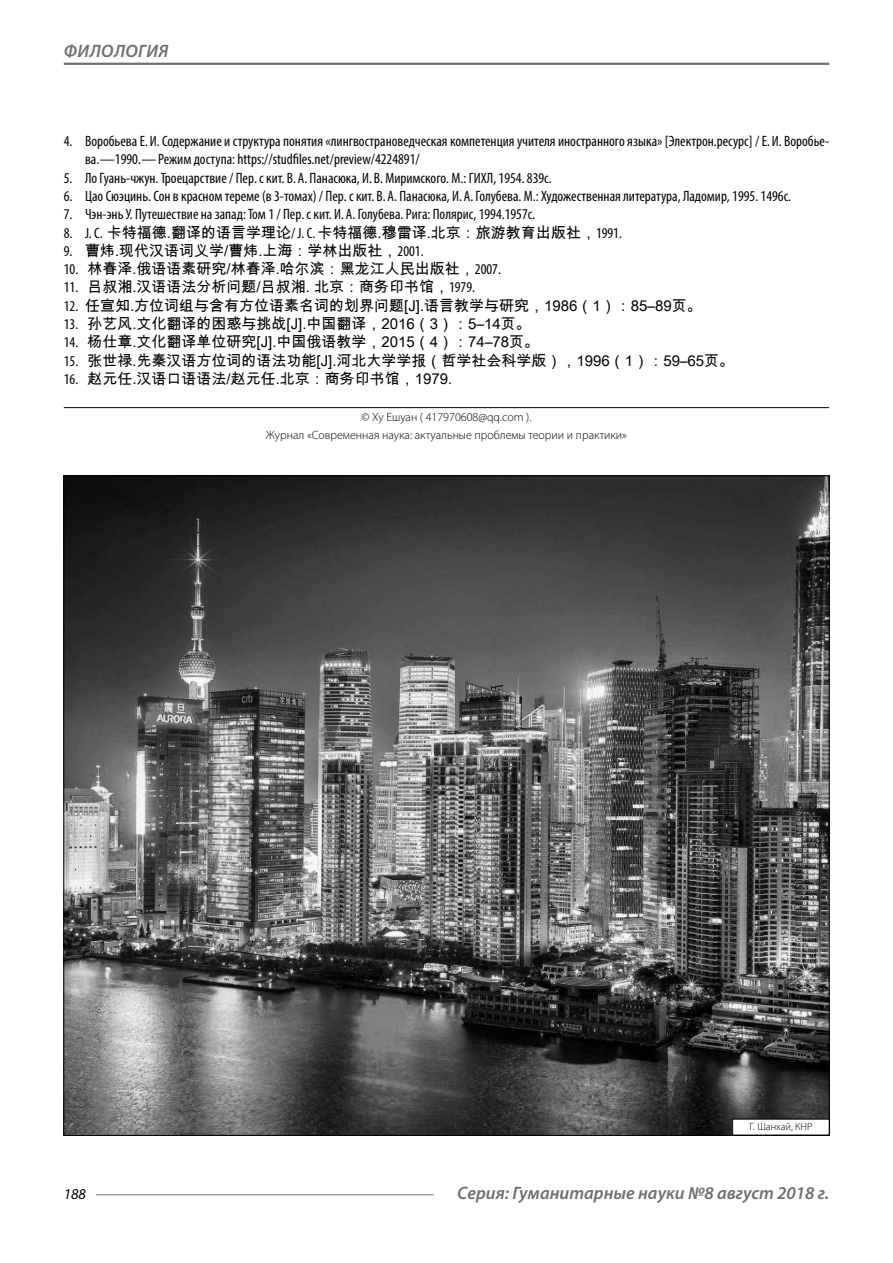
<style>
.page{position:relative;width:893px;height:1263px;background:#fff}
.page>*{position:absolute;margin:0;border:0;box-sizing:border-box;transform-origin:0 0}
.t1{font:italic 600 18px "Myriad Pro";color:#6e6e6e}
.t2{font:condensed 15px/18.3px "Myriad Pro";color:#000}
.t3{font:15px "Arial Unicode MS";color:#000}
.t4{font:italic 15px "Myriad Pro";color:#000}
.Copy{font:300 12px/18.3px "Myriad Pro";color:#000;text-align:center}
.Author-doc{font:300 10.5px "Myriad Pro";color:#000}
.s1{font-family:"Myriad Pro";font-stretch:condensed}
</style>
<div class="page">
<hr style="left:64px;top:63px;width:765px;height:2px;background:#6e6e6e">
<hr style="left:96px;top:1194px;width:338px;height:1px;background:#6e6e6e">
<hr style="left:64px;top:407px;width:765px;height:1px;background:#000">
<img style="left:65px;top:477px;width:763px;height:657px">
<div style="left:733px;top:1119px;width:96px;height:16px;background:#fff"></div>
<p class="t1" style="left:64px;top:39px;width:26px">Филология</p>
<p class="t2" style="left:85px;top:132px;width:746px;text-indent:-21px">4. Воробьева Е. И. Содержание и структура понятия «лингвострановедческая компетенция учителя иностранного языка» [Электрон.ресурс] / Е. И. Воробье&shy;ва.—1990.—Режим доступа: https://studfiles.net/preview/4224891/</p>
<p class="t2" style="left:64px;top:168px;width:489px">5. Ло Гуань-чжун. Троецарствие / Пер. с кит. В. А. Панасюка, И. В. Миримского. М.: ГИХЛ, 1954. 839с.</p>
<p class="t2" style="left:64px;top:187px;width:729px">6. Цао Сюэцинь. Сон в красном тереме (в 3-томах) / Пер. с кит. В. А. Панасюка, И. А. Голубева. М.: Художественная литература, Ладомир, 1995. 1496с.</p>
<p class="t2" style="left:64px;top:205px;width:473px">7. Чэн-энь У. Путешествие на запад: Том 1 / Пер. с кит. И. А. Голубева. Рига: Полярис, 1994.1957с.</p>
<p class="t3" style="left:64px;top:221px;width:560px"><span class="s1">8. J. C.</span> 卡特福德.翻译的语言学理论<span class="s1">/ J. C.</span> 卡特福德.穆雷译.北京：旅游教育出版社，<span class="s1">1991.</span></p>
<p class="t3" style="left:64px;top:240px;width:361px"><span class="s1">9.</span> 曹炜.现代汉语词义学/曹炜.上海：学林出版社，<span class="s1">2001.</span></p>
<p class="t3" style="left:64px;top:258px;width:439px"><span class="s1">10.</span> 林春泽.俄语语素研究/林春泽.哈尔滨：黑龙江人民出版社，<span class="s1">2007.</span></p>
<p class="t3" style="left:64px;top:276px;width:413px"><span class="s1">11.</span> 吕叔湘.汉语语法分析问题/吕叔湘. 北京：商务印书馆，<span class="s1">1979.</span></p>
<p class="t3" style="left:64px;top:295px;width:639px"><span class="s1">12.</span> 任宣知.方位词组与含有方位语素名词的划界问题[J].语言教学与研究，1986（1）：85–89页。</p>
<p class="t3" style="left:64px;top:313px;width:469px"><span class="s1">13.</span> 孙艺风.文化翻译的困惑与挑战[J].中国翻译，2016（3）：5–14页。</p>
<p class="t3" style="left:64px;top:331px;width:477px"><span class="s1">14.</span> 杨仕章.文化翻译单位研究[J].中国俄语教学，2015（4）：74–78页。</p>
<p class="t3" style="left:64px;top:350px;width:672px"><span class="s1">15.</span> 张世禄.先秦汉语方位词的语法功能[J].河北大学学报（哲学社会科学版），1996（1）：59–65页。</p>
<p class="t3" style="left:64px;top:368px;width:390px"><span class="s1">16.</span> 赵元任.汉语口语语法/赵元任.北京：商务印书馆，1979.</p>
<p class="Copy" style="left:266px;top:407px;width:363px">© Ху Ешуан ( 417970608@qq.com ).<br>Журнал «Современная наука: актуальные проблемы теории и практики»</p>
<p class="Author-doc" style="left:750px;top:1120px;width:64px">Г. Шанхай, КНР</p>
<p class="t4" style="left:64px;top:1185px;width:24px">188</p>
<p class="t1" style="left:457px;top:1182px;width:373px">Серия: Гуманитарные науки №8 август 2018 г.</p>
</div>
